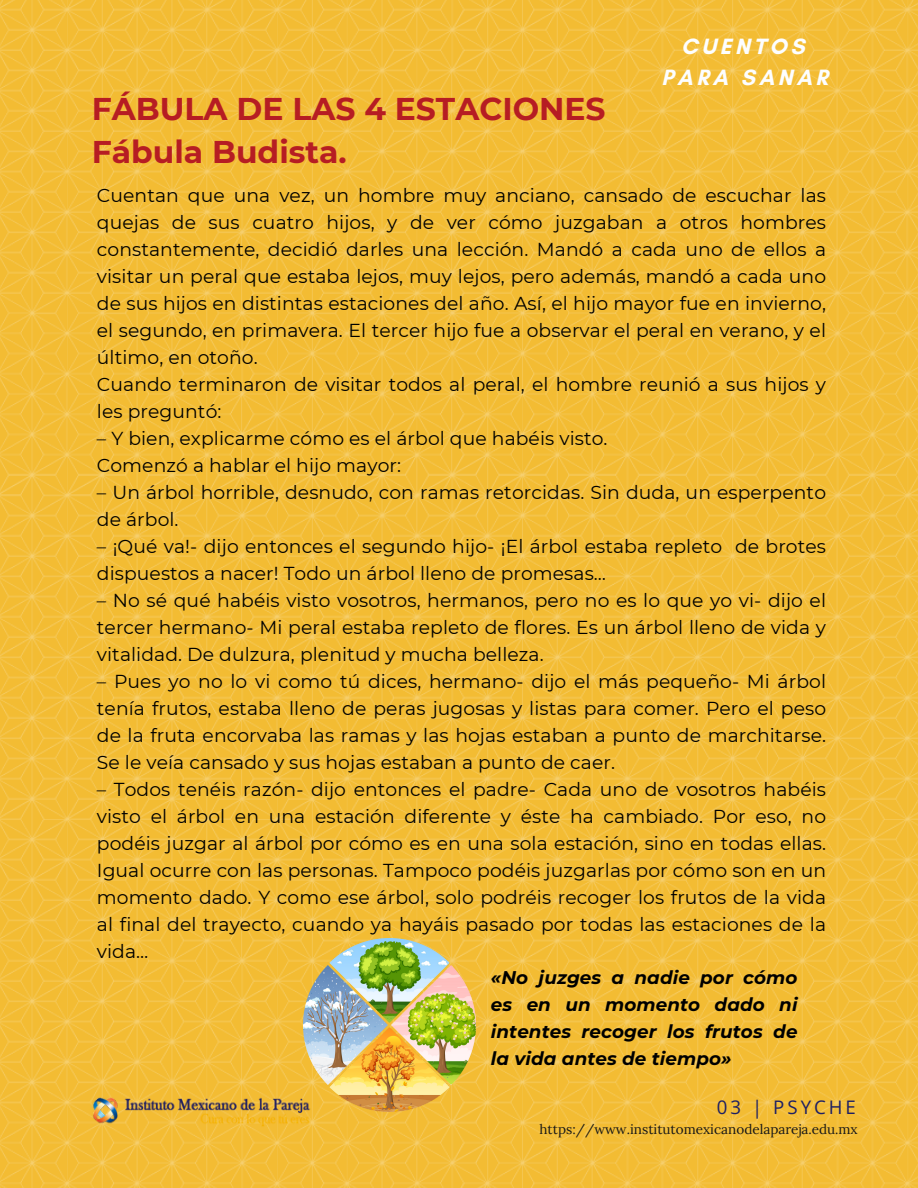
<style>
.page{position:relative;width:918px;height:1188px;background:#fff}
.page>*{position:absolute;margin:0;border:0;box-sizing:border-box;transform-origin:0 0}
.t1{font:700 31.35px/42.8px "Montserrat";color:#b61d23}
.t2{font:700 22.5px/31.5px "Glacial Indifference";letter-spacing:.16em;color:#fdfeff;text-align:center}
.t3{font:18.75px/27px "Montserrat";letter-spacing:.005em;color:#000}
.t4{font:18.75px "Open Sans";letter-spacing:.16em;color:#1d1f64}
.t5{font:italic 700 18.3px/27px "Montserrat";letter-spacing:.005em;color:#000;text-align:justify}
.t6{font:13.5px "Lora";color:#181818}
</style>
<div class="page">
<img style="left:0;top:0;width:918px;height:1188px">
<img style="left:304px;top:938px;width:172px;height:173px">
<img style="left:92px;top:1096px;width:221px;height:32px">
<p class="t1" style="left:92px;top:88px;width:515px">FÁBULA DE LAS 4 ESTACIONES<br>Fábula Budista.</p>
<h5 class="t2" style="left:661px;top:30px;width:168px">CUENTOS<br>PARA SANAR</h5>
<h2 class="t3" style="left:97px;top:182px;width:731px">Cuentan que una vez, un hombre muy anciano, cansado de escuchar las quejas de sus cuatro hijos, y de ver cómo juzgaban a otros hombres constantemente, decidió darles una lección. Mandó a cada uno de ellos a visitar un peral que estaba lejos, muy lejos, pero además, mandó a cada uno de sus hijos en distintas estaciones del año. Así, el hijo mayor fue en invierno, el segundo, en primavera. El tercer hijo fue a observar el peral en verano, y el último, en otoño.<br>Cuando terminaron de visitar todos al peral, el hombre reunió a sus hijos y les preguntó:</h2>
<h2 class="t3" style="left:97px;top:425px;width:512px">– Y bien, explicarme cómo es el árbol que habéis visto.<br>Comenzó a hablar el hijo mayor:</h2>
<h2 class="t3" style="left:97px;top:479px;width:731px">– Un árbol horrible, desnudo, con ramas retorcidas. Sin duda, un esperpento de árbol.</h2>
<h2 class="t3" style="left:97px;top:533px;width:731px">– ¡Qué va!- dijo entonces el segundo hijo- ¡El árbol estaba repleto de brotes dispuestos a nacer! Todo un árbol lleno de promesas…</h2>
<h2 class="t3" style="left:97px;top:587px;width:731px;text-align:justify">– No sé qué habéis visto vosotros, hermanos, pero no es lo que yo vi- dijo el tercer hermano- Mi peral estaba repleto de flores. Es un árbol lleno de vida y vitalidad. De dulzura, plenitud y mucha belleza.</h2>
<h2 class="t3" style="left:97px;top:668px;width:731px;text-align:justify">– Pues yo no lo vi como tú dices, hermano- dijo el más pequeño- Mi árbol tenía frutos, estaba lleno de peras jugosas y listas para comer. Pero el peso de la fruta encorvaba las ramas y las hojas estaban a punto de marchitarse.<br>Se le veía cansado y sus hojas estaban a punto de caer.</h2>
<h2 class="t3" style="left:97px;top:776px;width:731px;text-align:justify">– Todos tenéis razón- dijo entonces el padre- Cada uno de vosotros habéis visto el árbol en una estación diferente y éste ha cambiado. Por eso, no podéis juzgar al árbol por cómo es en una sola estación, sino en todas ellas.<br>Igual ocurre con las personas. Tampoco podéis juzgarlas por cómo son en un momento dado. Y como ese árbol, solo podréis recoger los frutos de la vida al final del trayecto, cuando ya hayáis pasado por todas las estaciones de la vida…</h2>
<h4 class="t5" style="left:491px;top:964px;width:308px">«No juzges a nadie por cómo es en un momento dado ni intentes recoger los frutos de la vida antes de tiempo»</h4>
<p class="t4" style="left:717px;top:1094px;width:140px">03 | PSYCHE</p>
<p class="t6" style="left:540px;top:1120px;width:320px">https://www.institutomexicanodelapareja.edu.mx</p>
</div>
